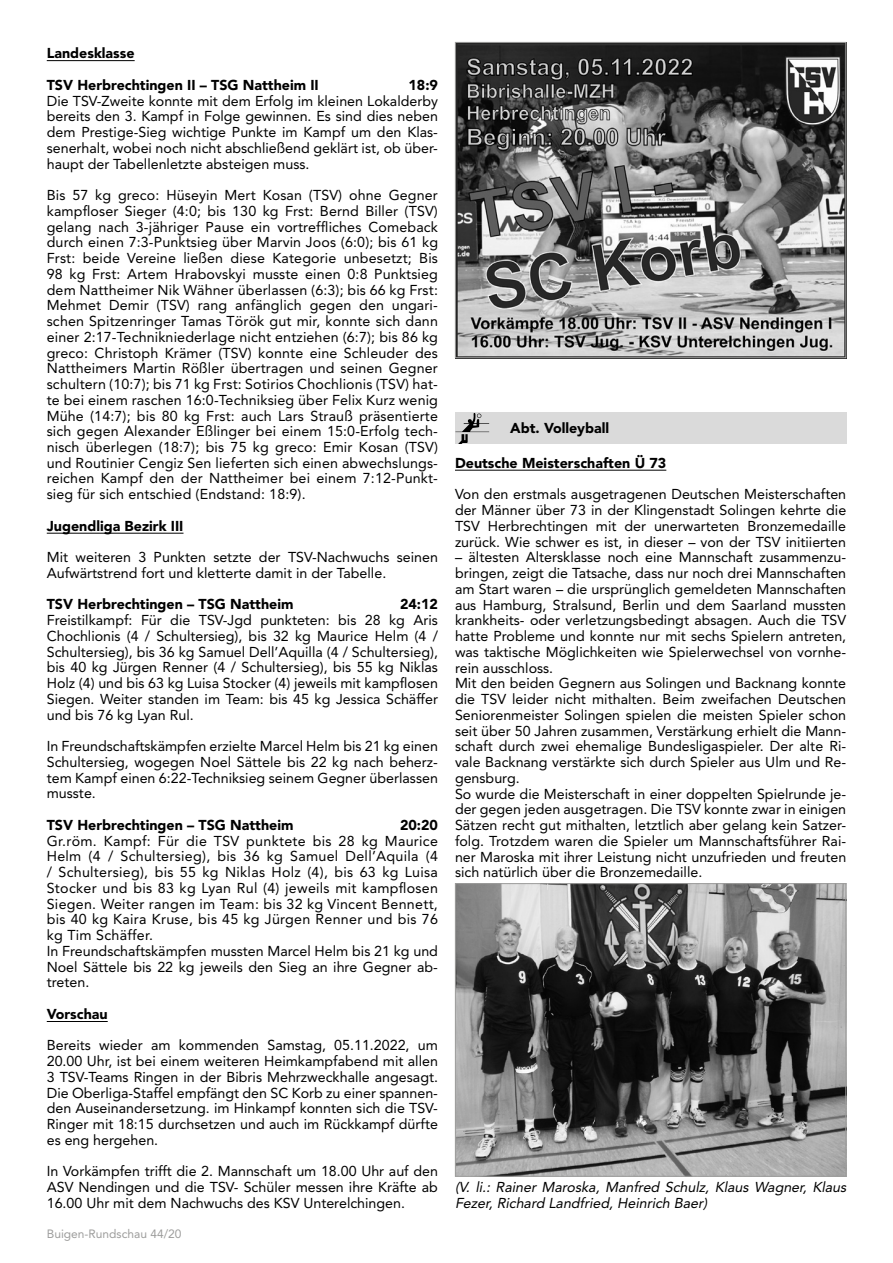
<style>
.page{position:relative;width:893px;height:1263px;background:#fff}
.page>*{position:absolute;margin:0;border:0;box-sizing:border-box;transform-origin:0 0}
.t1{font:14.25px/15.8px "Avenir";color:#000;text-align:justify}
.t2{font:14.25px/15.8px "Avenir";letter-spacing:.02em;color:#000}
.t3{font:900 14.25px "Avenir";color:#000}
.t4{font:italic 14.25px/15.8px "Avenir";color:#000}
.t5{font:12px "Avenir";color:#9d9d9c}
</style>
<div class="page">
<hr style="left:47px;top:60px;width:88px;height:1px;background:#000">
<hr style="left:47px;top:533px;width:136px;height:1px;background:#000">
<hr style="left:47px;top:1021px;width:61px;height:1px;background:#000">
<hr style="left:455px;top:470px;width:211px;height:1px;background:#000">
<img style="left:457px;top:44px;width:387px;height:312px">
<div style="left:455px;top:42px;width:391px;height:316px;border:1px solid #9d9d9c"></div>
<div style="left:455px;top:412px;width:391px;height:32px;background:#dadada"></div>
<svg style="left:455px;top:413px;width:34px;height:31px"></svg>
<img style="left:457px;top:885px;width:387px;height:290px">
<div style="left:455px;top:883px;width:391px;height:294px;border:1px solid #9d9d9c"></div>
<p class="t3" style="left:47px;top:45px;width:89px">Landesklasse</p>
<p class="t3" style="left:47px;top:76px;width:274px">TSV Herbrechtingen II – TSG Nattheim II</p>
<p class="t3" style="left:408px;top:76px;width:31px">18:9</p>
<p class="t1" style="left:47px;top:93px;width:393px">Die TSV-Zweite konnte mit dem Erfolg im kleinen Lokalderby bereits den 3. Kampf in Folge gewinnen. Es sind dies neben dem Prestige-Sieg wichtige Punkte im Kampf um den Klas&shy;senerhalt, wobei noch nicht abschließend geklärt ist, ob über&shy;haupt der Tabellenletzte absteigen muss.</p>
<p class="t1" style="left:47px;top:187px;width:393px">Bis 57 kg greco: Hüseyin Mert Kosan (TSV) ohne Gegner kampfloser Sieger (4:0; bis 130 kg Frst: Bernd Biller (TSV) gelang nach 3-jähriger Pause ein vortreffliches Comeback durch einen 7:3-Punktsieg über Marvin Joos (6:0); bis 61 kg Frst: beide Vereine ließen diese Kategorie unbesetzt; Bis 98 kg Frst: Artem Hrabovskyi musste einen 0:8 Punktsieg dem Nattheimer Nik Wähner überlassen (6:3); bis 66 kg Frst:<br>Mehmet Demir (TSV) rang anfänglich gegen den ungari&shy;schen Spitzenringer Tamas Török gut mir, konnte sich dann einer 2:17-Technikniederlage nicht entziehen (6:7); bis 86 kg greco: Christoph Krämer (TSV) konnte eine Schleuder des Nattheimers Martin Rößler übertragen und seinen Gegner schultern (10:7); bis 71 kg Frst: Sotirios Chochlionis (TSV) hat&shy;te bei einem raschen 16:0-Techniksieg über Felix Kurz wenig Mühe (14:7); bis 80 kg Frst: auch Lars Strauß präsentierte sich gegen Alexander Eßlinger bei einem 15:0-Erfolg tech&shy;nisch überlegen (18:7); bis 75 kg greco: Emir Kosan (TSV) und Routinier Cengiz Sen lieferten sich einen abwechslungs&shy;reichen Kampf den der Nattheimer bei einem 7:12-Punkt&shy;sieg für sich entschied (Endstand: 18:9).</p>
<p class="t3" style="left:47px;top:517px;width:138px">Jugendliga Bezirk III</p>
<p class="t1" style="left:47px;top:549px;width:393px">Mit weiteren 3 Punkten setzte der TSV-Nachwuchs seinen<br>Aufwärtstrend fort und kletterte damit in der Tabelle.</p>
<p class="t3" style="left:47px;top:596px;width:248px">TSV Herbrechtingen – TSG Nattheim</p>
<p class="t3" style="left:400px;top:596px;width:39px">24:12</p>
<p class="t1" style="left:47px;top:612px;width:393px">Freistilkampf: Für die TSV-Jgd punkteten: bis 28 kg Aris Chochlionis (4 / Schultersieg), bis 32 kg Maurice Helm (4 / Schultersieg), bis 36 kg Samuel Dell’Aquilla (4 / Schultersieg), bis 40 kg Jürgen Renner (4 / Schultersieg), bis 55 kg Niklas Holz (4) und bis 63 kg Luisa Stocker (4) jeweils mit kampflosen Siegen. Weiter standen im Team: bis 45 kg Jessica Schäffer und bis 76 kg Lyan Rul.</p>
<p class="t1" style="left:47px;top:738px;width:393px">In Freundschaftskämpfen erzielte Marcel Helm bis 21 kg einen Schultersieg, wogegen Noel Sättele bis 22 kg nach beherz&shy;tem Kampf einen 6:22-Techniksieg seinem Gegner überlassen musste.</p>
<p class="t3" style="left:47px;top:816px;width:248px">TSV Herbrechtingen – TSG Nattheim</p>
<p class="t3" style="left:400px;top:816px;width:39px">20:20</p>
<p class="t2" style="left:47px;top:833px;width:393px">Gr.röm. Kampf: Für die TSV punktete bis 28 kg Maurice Helm (4 / Schultersieg), bis 36 kg Samuel Dell’Aquila (4 / Schultersieg), bis 55 kg Niklas Holz (4), bis 63 kg Luisa Stocker und bis 83 kg Lyan Rul (4) jeweils mit kampflosen Siegen. Weiter rangen im Team: bis 32 kg Vincent Bennett, bis 40 kg Kaira Kruse, bis 45 kg Jürgen Renner und bis 76 kg Tim Schäffer.<br>In Freundschaftskämpfen mussten Marcel Helm bis 21 kg und Noel Sättele bis 22 kg jeweils den Sieg an ihre Gegner ab&shy;treten.</p>
<p class="t3" style="left:47px;top:1005px;width:62px">Vorschau</p>
<p class="t1" style="left:47px;top:1038px;width:393px">Bereits wieder am kommenden Samstag, 05.11.2022, um 20.00 Uhr, ist bei einem weiteren Heimkampfabend mit allen 3 TSV-Teams Ringen in der Bibris Mehrzweckhalle angesagt.<br>Die Oberliga-Staffel empfängt den SC Korb zu einer spannen&shy;den Auseinandersetzung. im Hinkampf konnten sich die TSV-Ringer mit 18:15 durchsetzen und auch im Rückkampf dürfte es eng hergehen.</p>
<p class="t1" style="left:47px;top:1164px;width:393px">In Vorkämpfen trifft die 2. Mannschaft um 18.00 Uhr auf den ASV Nendingen und die TSV- Schüler messen ihre Kräfte ab 16.00 Uhr mit dem Nachwuchs des KSV Unterelchingen.</p>
<p class="t5" style="left:47px;top:1227px;width:136px">Buigen-Rundschau 44/20</p>
<p class="t3" style="left:510px;top:420px;width:100px">Abt. Volleyball</p>
<p class="t3" style="left:455px;top:454px;width:213px">Deutsche Meisterschaften Ü 73</p>
<p class="t1" style="left:455px;top:486px;width:393px">Von den erstmals ausgetragenen Deutschen Meisterschaften der Männer über 73 in der Klingenstadt Solingen kehrte die TSV Herbrechtingen mit der unerwarteten Bronzemedaille zurück. Wie schwer es ist, in dieser – von der TSV initiierten</p>
<p class="t1" style="left:455px;top:549px;width:393px;text-align:left">– ältesten Altersklasse noch eine Mannschaft zusammenzu&shy;bringen, zeigt die Tatsache, dass nur noch drei Mannschaften am Start waren – die ursprünglich gemeldeten Mannschaften aus Hamburg, Stralsund, Berlin und dem Saarland mussten krankheits- oder verletzungsbedingt absagen. Auch die TSV hatte Probleme und konnte nur mit sechs Spielern antreten, was taktische Möglichkeiten wie Spielerwechsel von vornhe&shy;rein ausschloss.<br>Mit den beiden Gegnern aus Solingen und Backnang konnte die TSV leider nicht mithalten. Beim zweifachen Deutschen Seniorenmeister Solingen spielen die meisten Spieler schon seit über 50 Jahren zusammen, Verstärkung erhielt die Mann&shy;schaft durch zwei ehemalige Bundesligaspieler. Der alte Ri&shy;vale Backnang verstärkte sich durch Spieler aus Ulm und Re&shy;gensburg.<br>So wurde die Meisterschaft in einer doppelten Spielrunde je&shy;der gegen jeden ausgetragen. Die TSV konnte zwar in einigen Sätzen recht gut mithalten, letztlich aber gelang kein Satzer&shy;folg. Trotzdem waren die Spieler um Mannschaftsführer Rai&shy;ner Maroska mit ihrer Leistung nicht unzufrieden und freuten sich natürlich über die Bronzemedaille.</p>
<p class="t4" style="left:455px;top:1179px;width:396px">(V. li.: Rainer Maroska, Manfred Schulz, Klaus Wagner, Klaus<br>Fezer, Richard Landfried, Heinrich Baer)</p>
</div>
